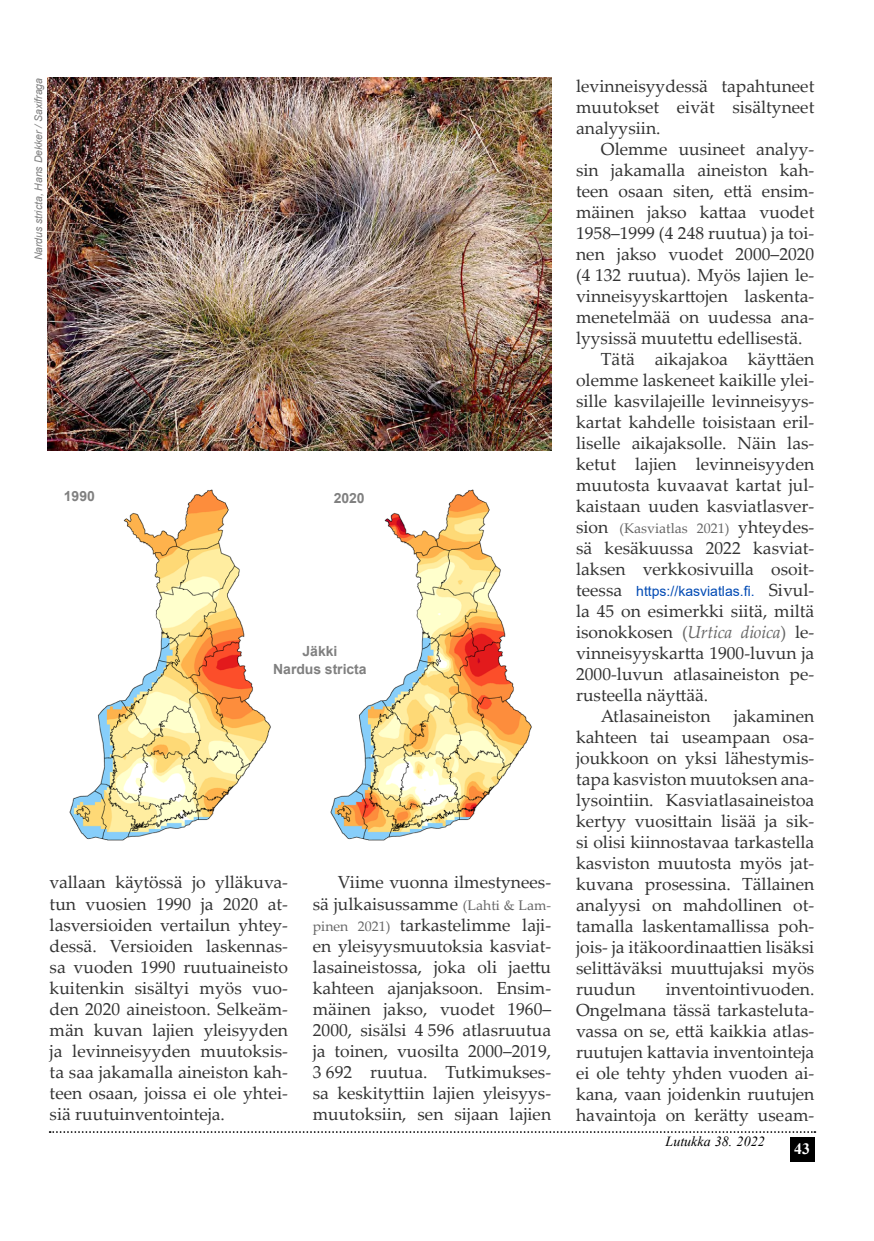
<style>
.page{position:relative;width:874px;height:1241px;background:#fff}
.page>*{position:absolute;margin:0;border:0;box-sizing:border-box;transform-origin:0 0}
.t1{font:17.5px/21px "Palatino Linotype";color:#333;text-align:justify}
.t2{font:700 15.75px "Times New Roman";color:#fff}
.t3{font:14px "Arial";color:#004ab4}
.t4{font:14px "Palatino Linotype";color:#666}
.t5{font:700 14px/17.5px "Arial";letter-spacing:-.005em;color:#808080;text-align:center}
.t6{font:italic 14px "Times New Roman";color:#000}
.t7{font:italic 10.5px "Arial";letter-spacing:-.005em;color:#808080}
.s1{font-size:14px;color:#666}
.s2{font-size:17.5px;color:#333}
.s3{font-family:"Palatino Linotype";font-size:17.5px;color:#333}
.s4{color:#666}
.s5{font-style:italic;color:#666}
</style>
<div class="page">
<svg style="left:50px;top:1131px;width:765px;height:1px"></svg>
<div style="left:789px;top:1136px;width:25px;height:25px;background:#000"></div>
<img style="left:69px;top:489px;width:463px;height:352px">
<img style="left:47px;top:78px;width:504px;height:372px">
<p class="t7" style="left:32px;top:260px;width:184px;rotate:-90deg">Nardus stricta, Hans Dekker / Saxifraga</p>
<p class="t5" style="left:64px;top:487px;width:32px">1990</p>
<p class="t5" style="left:333px;top:489px;width:32px">2020</p>
<p class="t5" style="left:273px;top:643px;width:95px">Jäkki<br>Nardus stricta</p>
<p class="t1" style="left:50px;top:871px;width:240px">vallaan käytössä jo ylläkuva&shy;tun vuosien 1990 ja 2020 at&shy;lasversioiden vertailun yhtey&shy;dessä. Versioiden laskennas&shy;sa vuoden 1990 ruutuaineisto kuitenkin sisältyi myös vuo&shy;den 2020 aineistoon. Selkeäm&shy;män kuvan lajien yleisyyden ja levinneisyyden muutoksis&shy;ta saa jakamalla aineiston kah&shy;teen osaan, joissa ei ole yhtei&shy;siä ruutuinventointeja.</p>
<p class="t1" style="left:313px;top:871px;width:240px;text-indent:25px">Viime vuonna ilmestynees&shy;sä julkaisussamme <span class="s1">(Lahti &amp; Lam&shy;pinen 2021)</span> tarkastelimme laji&shy;en yleisyysmuutoksia kasviat&shy;lasaineistossa, joka oli jaettu kahteen ajanjaksoon. Ensim&shy;mäinen jakso, vuodet 1960– 2000, sisälsi 4 596 atlasruutua ja toinen, vuosilta 2000–2019, 3 692 ruutua. Tutkimukses&shy;sa keskityttiin lajien yleisyys&shy;muutoksiin, sen sijaan lajien</p>
<p class="t1" style="left:575px;top:74px;width:240px">levinneisyydessä tapahtuneet muutokset eivät sisältyneet analyysiin.</p>
<p class="t1" style="left:600px;top:137px;width:215px">Olemme uusineet analyy-</p>
<p class="t1" style="left:575px;top:158px;width:240px">sin jakamalla aineiston kah-</p>
<p class="t1" style="left:575px;top:179px;width:240px">teen osaan siten, että ensim-</p>
<p class="t1" style="left:575px;top:200px;width:240px">mäinen jakso kattaa vuodet</p>
<p class="t1" style="left:575px;top:221px;width:240px">1958–1999 (4 248 ruutua) ja toi-</p>
<p class="t1" style="left:575px;top:242px;width:240px">nen jakso vuodet 2000–2020</p>
<p class="t1" style="left:575px;top:263px;width:240px">(4 132 ruutua). Myös lajien le-</p>
<p class="t1" style="left:575px;top:284px;width:240px">vinneisyyskarttojen laskenta-</p>
<p class="t1" style="left:575px;top:305px;width:240px">menetelmää on uudessa ana-</p>
<p class="t1" style="left:575px;top:326px;width:228px">lyysissä muutettu edellisestä.</p>
<p class="t1" style="left:600px;top:347px;width:215px">Tätä aikajakoa käyttäen</p>
<p class="t1" style="left:575px;top:368px;width:240px">olemme laskeneet kaikille ylei-</p>
<p class="t1" style="left:575px;top:389px;width:240px">sille kasvilajeille levinneisyys-</p>
<p class="t1" style="left:575px;top:410px;width:240px">kartat kahdelle toisistaan eril-</p>
<p class="t1" style="left:575px;top:431px;width:240px">liselle aikajaksolle. Näin las-</p>
<p class="t1" style="left:575px;top:452px;width:240px">ketut lajien levinneisyyden</p>
<p class="t1" style="left:575px;top:473px;width:240px">muutosta kuvaavat kartat jul-</p>
<p class="t1" style="left:575px;top:494px;width:240px">kaistaan uuden kasviatlasver-</p>
<p class="t4" style="left:575px;top:518px;width:240px"><span class="s2">sion</span> (Kasviatlas 2021) <span class="s2">yhteydes-</span></p>
<p class="t1" style="left:575px;top:536px;width:240px">sä kesäkuussa 2022 kasviat&shy;laksen verkkosivuilla osoit-</p>
<p class="t3" style="left:575px;top:581px;width:240px"><span class="s3">teessa</span> https://kasviatlas.fi. <span class="s3">Sivul-</span></p>
<p class="t1" style="left:575px;top:599px;width:240px">la 45 on esimerkki siitä, miltä</p>
<p class="t1" style="left:575px;top:620px;width:240px">isonokkosen <span class="s4">(</span><span class="s5">Urtica dioica</span><span class="s4">)</span> le-</p>
<p class="t1" style="left:575px;top:641px;width:240px">vinneisyyskartta 1900-luvun ja</p>
<p class="t1" style="left:575px;top:662px;width:240px">2000-luvun atlasaineiston pe-</p>
<p class="t1" style="left:575px;top:683px;width:134px">rusteella näyttää.</p>
<p class="t1" style="left:600px;top:704px;width:111px">Atlasaineiston</p>
<p class="t1" style="left:575px;top:704px;width:240px;text-indent:157px">jakaminen kahteen tai useampaan osa&shy;joukkoon on yksi lähestymis&shy;tapa kasviston muutoksen ana&shy;lysointiin. Kasviatlasaineistoa kertyy vuosittain lisää ja sik&shy;si olisi kiinnostavaa tarkastella kasviston muutosta myös jat&shy;kuvana prosessina. Tällainen analyysi on mahdollinen ot&shy;tamalla laskentamallissa poh&shy;jois- ja itäkoordinaattien lisäksi selittäväksi muuttujaksi myös ruudun</p>
<p class="t1" style="left:575px;top:977px;width:240px;text-indent:90px">inventointivuoden.<br>Ongelmana tässä tarkasteluta&shy;vassa on se, että kaikkia atlas&shy;ruutujen kattavia inventointeja ei ole tehty yhden vuoden ai&shy;kana, vaan joidenkin ruutujen havaintoja on kerätty useam-</p>
<p class="t6" style="left:665px;top:1131px;width:101px">Lutukka 38. 2022</p>
<p class="t2" style="left:793px;top:1136px;width:17px">43</p>
</div>
